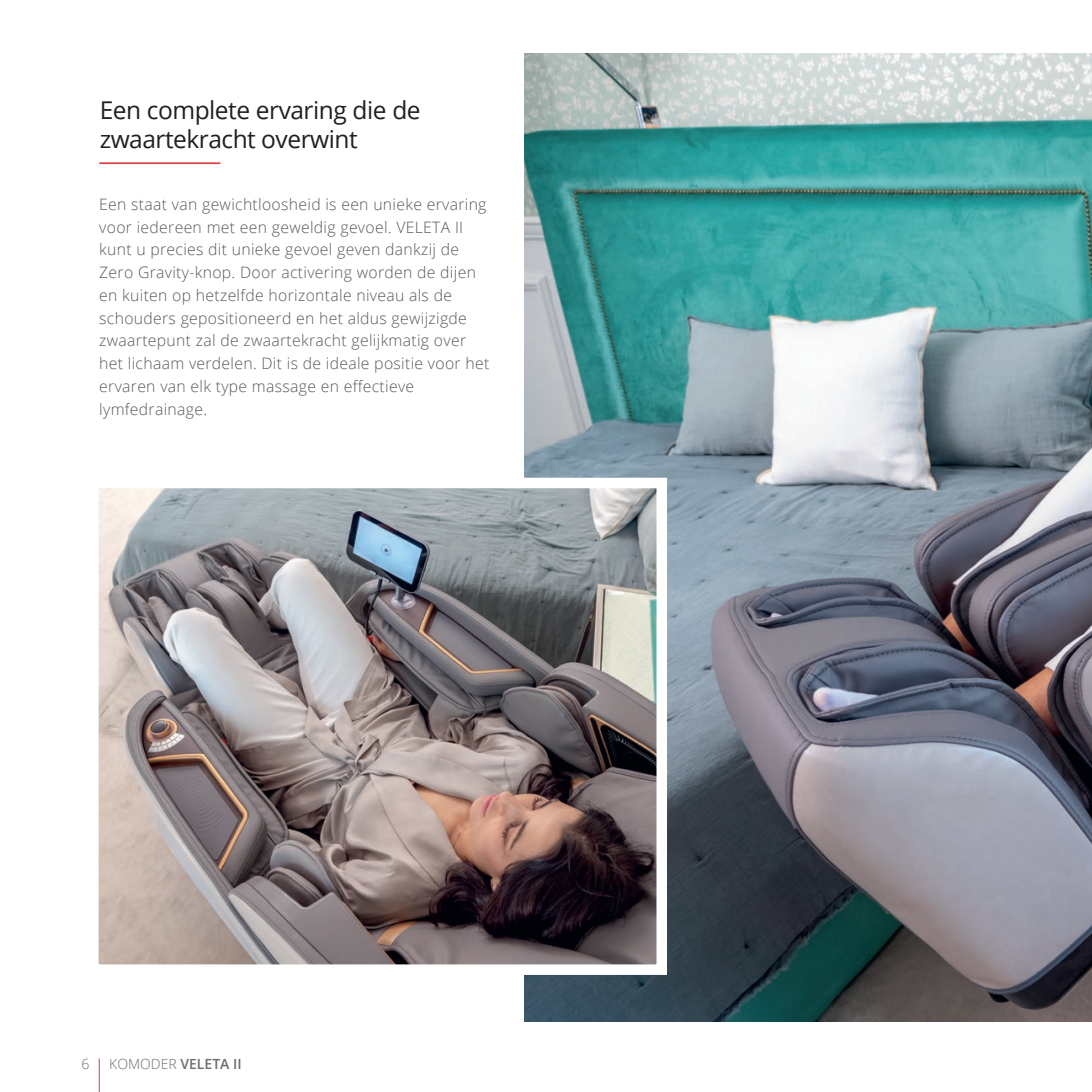
<style>
.page{position:relative;width:1092px;height:1092px;background:#fff}
.page>*{position:absolute;margin:0;border:0;box-sizing:border-box;transform-origin:0 0}
.t1{font:24.5px/29.4px "Open Sans";letter-spacing:-.02em;color:#231f20}
.t2{font:300 15.75px/22.8px "Open Sans";letter-spacing:.02em;color:#57585a}
.t3{font:600 14px "Open Sans";color:#6c6d70}
.t4{font:300 14px "Open Sans";color:#6c6d70}
.s1{font-weight:300}
</style>
<div class="page">
<hr style="left:99px;top:162px;width:121px;height:2px;background:#db4145">
<img style="left:524px;top:53px;width:567px;height:967px">
<img style="left:98px;top:472px;width:574px;height:508px">
<hr style="left:99px;top:1058px;width:1px;height:33px;background:#db4145">
<h1 class="t1" style="left:100px;top:94px;width:322px">Een complete ervaring die de zwaartekracht overwint</h1>
<p class="t2" style="left:99px;top:192px;width:391px">Een staat van gewichtloosheid is een unieke ervaring voor iedereen met een geweldig gevoel. VELETA II kunt u precies dit unieke gevoel geven dankzij de Zero Gravity-knop. Door activering worden de dijen en kuiten op hetzelfde horizontale niveau als de schouders gepositioneerd en het aldus gewijzigde zwaartepunt zal de zwaartekracht gelijkmatig over het lichaam verdelen. Dit is de ideale positie voor het ervaren van elk type massage en effectieve lymfedrainage.</p>
<p class="t4" style="left:81px;top:1054px;width:9px">6</p>
<p class="t3" style="left:109px;top:1054px;width:134px"><span class="s1">KOMODER</span> VELETA II</p>
</div>
